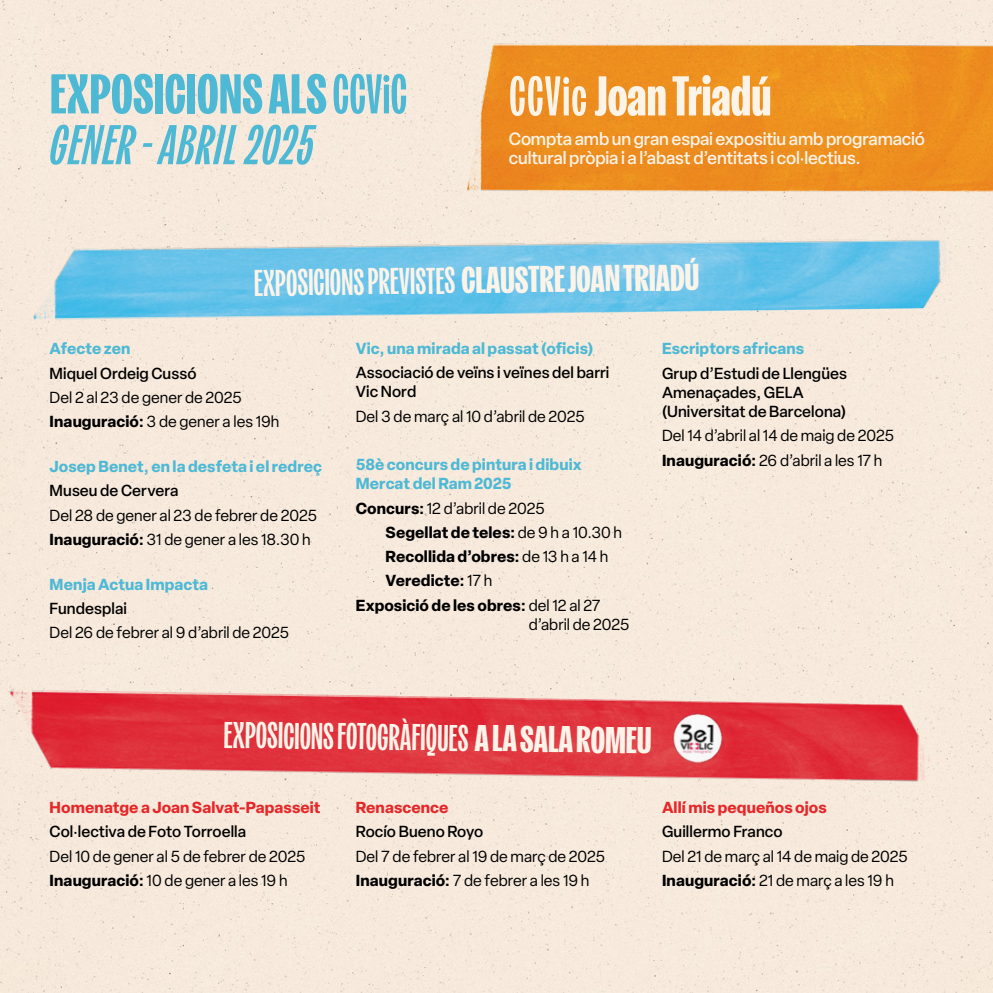
<style>
.page{position:relative;width:993px;height:993px;background:#fff}
.page>*{position:absolute;margin:0;border:0;box-sizing:border-box;transform-origin:0 0}
.t1{font:italic 600 extra-condensed 52.5px/50.8px "Kensington";letter-spacing:.01em;color:#4db9d5}
.t2{font:900 extra-condensed 52.5px "Kensington";letter-spacing:-.005em;color:#fdf4e9}
.t3{font:600 extra-condensed 35px "Kensington";color:#fdf4e9}
.t4{font:500 17.5px/19.2px "Elza";letter-spacing:-.01em;color:#fdf4e9}
.t5{font:15.75px/24.2px "Elza";letter-spacing:.005em;color:#000}
.t6{font:500 15.75px/19.2px "Elza";letter-spacing:.005em;color:#000}
.t7{font:700 15.75px/19.2px "Elza";letter-spacing:.005em;color:#4db9d5}
.t8{font:700 15.75px "Elza";letter-spacing:.005em;color:#000}
.t9{font:700 15.75px "Elza";letter-spacing:.005em;color:#e62729}
.s1{font-weight:900;font-style:normal}
.s2{font-style:normal}
.s3{font-weight:600}
.s4{font-weight:900}
.s5{font-weight:700}
.s6{font-weight:400}
</style>
<div class="page">
<div style="left:0;top:0;width:992px;height:992px;background:#f7e9dc"></div>
<img style="left:467px;top:42px;width:525px;height:149px">
<img style="left:33px;top:237px;width:932px;height:83px">
<img style="left:9px;top:689px;width:934px;height:94px">
<img style="left:669px;top:709px;width:57px;height:57px">
<h1 class="t1" style="left:50px;top:65px;width:359px"><span class="s1">EXPOSICIONS ALS</span> <span class="s2">CCViC<br></span>GENER - ABRIL 2025</h1>
<h1 class="t2" style="left:508px;top:58px;width:264px"><span class="s3">CCVic</span>Joan Triadú</h1>
<p class="t4" style="left:508px;top:128px;width:417px">Compta amb un gran espai expositiu amb programació cultural pròpia i a l’abast d’entitats i col·lectius.</p>
<h2 class="t3" style="left:253px;top:258px;width:447px;rotate:-1deg">EXPOSICIONS PREVISTES <span class="s4">CLAUSTRE JOAN TRIADÚ</span></h2>
<p class="t7" style="left:50px;top:339px;width:82px">Afecte zen</p>
<p class="t6" style="left:50px;top:363px;width:148px">Miquel Ordeig Cussó</p>
<p class="t5" style="left:50px;top:385px;width:231px">Del 2 al 23 de gener de 2025<br><span class="s5">Inauguració:</span> 3 de gener a les 19h</p>
<p class="t7" style="left:50px;top:456px;width:274px">Josep Benet, en la desfeta i el redreç</p>
<p class="t6" style="left:50px;top:481px;width:130px">Museu de Cervera</p>
<p class="t5" style="left:50px;top:502px;width:269px">Del 28 de gener al 23 de febrer de 2025<br><span class="s5">Inauguració:</span> 31 de gener a les 18.30 h</p>
<p class="t7" style="left:50px;top:574px;width:160px">Menja Actua Impacta</p>
<p class="t6" style="left:50px;top:598px;width:79px">Fundesplai</p>
<p class="t5" style="left:50px;top:620px;width:241px">Del 26 de febrer al 9 d’abril de 2025</p>
<p class="t7" style="left:356px;top:338px;width:239px">Vic, una mirada al passat (oficis)</p>
<p class="t6" style="left:356px;top:362px;width:255px">Associació de veïns i veïnes del barri<br>Vic Nord</p>
<p class="t5" style="left:356px;top:404px;width:230px">Del 3 de març al 10 d’abril de 2025</p>
<p class="t7" style="left:356px;top:454px;width:227px">58è concurs de pintura i dibuix<br>Mercat del Ram 2025</p>
<p class="t5" style="left:356px;top:496px;width:190px"><span class="s5">Concurs:</span> 12 d’abril de 2025</p>
<p class="t8" style="left:385px;top:520px;width:238px">Segellat de teles: <span class="s6">de 9 h a 10.30 h</span></p>
<p class="t8" style="left:385px;top:545px;width:224px">Recollida d’obres: <span class="s6">de 13 h a 14 h</span></p>
<p class="t8" style="left:385px;top:569px;width:108px">Veredicte: <span class="s6">17 h</span></p>
<p class="t8" style="left:356px;top:593px;width:246px">Exposició de les obres: <span class="s6">del 12 al 27</span></p>
<p class="t5" style="left:528px;top:612px;width:102px">d’abril de 2025</p>
<p class="t7" style="left:661px;top:338px;width:144px">Escriptors africans</p>
<p class="t6" style="left:661px;top:363px;width:186px">Grup d’Estudi de Llengües<br>Amenaçades, GELA (Universitat de Barcelona)</p>
<p class="t5" style="left:661px;top:423px;width:233px">Del 14 d’abril al 14 de maig de 2025<br><span class="s5">Inauguració:</span> 26 d’abril a les 17 h</p>
<h2 class="t3" style="left:224px;top:708px;width:430px;rotate:1deg">EXPOSICIONS FOTOGRÀFIQUES <span class="s4">A LA SALA ROMEU</span></h2>
<p class="t9" style="left:50px;top:796px;width:272px">Homenatge a Joan Salvat-Papasseit</p>
<p class="t6" style="left:50px;top:821px;width:198px">Col·lectiva de Foto Torroella</p>
<p class="t5" style="left:50px;top:843px;width:257px">Del 10 de gener al 5 de febrer de 2025<br><span class="s5">Inauguració:</span> 10 de gener a les 19 h</p>
<p class="t9" style="left:356px;top:796px;width:94px">Renascence</p>
<p class="t6" style="left:356px;top:821px;width:129px">Rocío Bueno Royo</p>
<p class="t5" style="left:356px;top:843px;width:251px">Del 7 de febrer al 19 de març de 2025<br><span class="s5">Inauguració:</span> 7 de febrer a les 19 h</p>
<p class="t9" style="left:661px;top:796px;width:166px">Allí mis pequeños ojos</p>
<p class="t6" style="left:661px;top:821px;width:122px">Guillermo Franco</p>
<p class="t5" style="left:661px;top:843px;width:247px">Del 21 de març al 14 de maig de 2025<br><span class="s5">Inauguració:</span> 21 de març a les 19 h</p>
</div>
